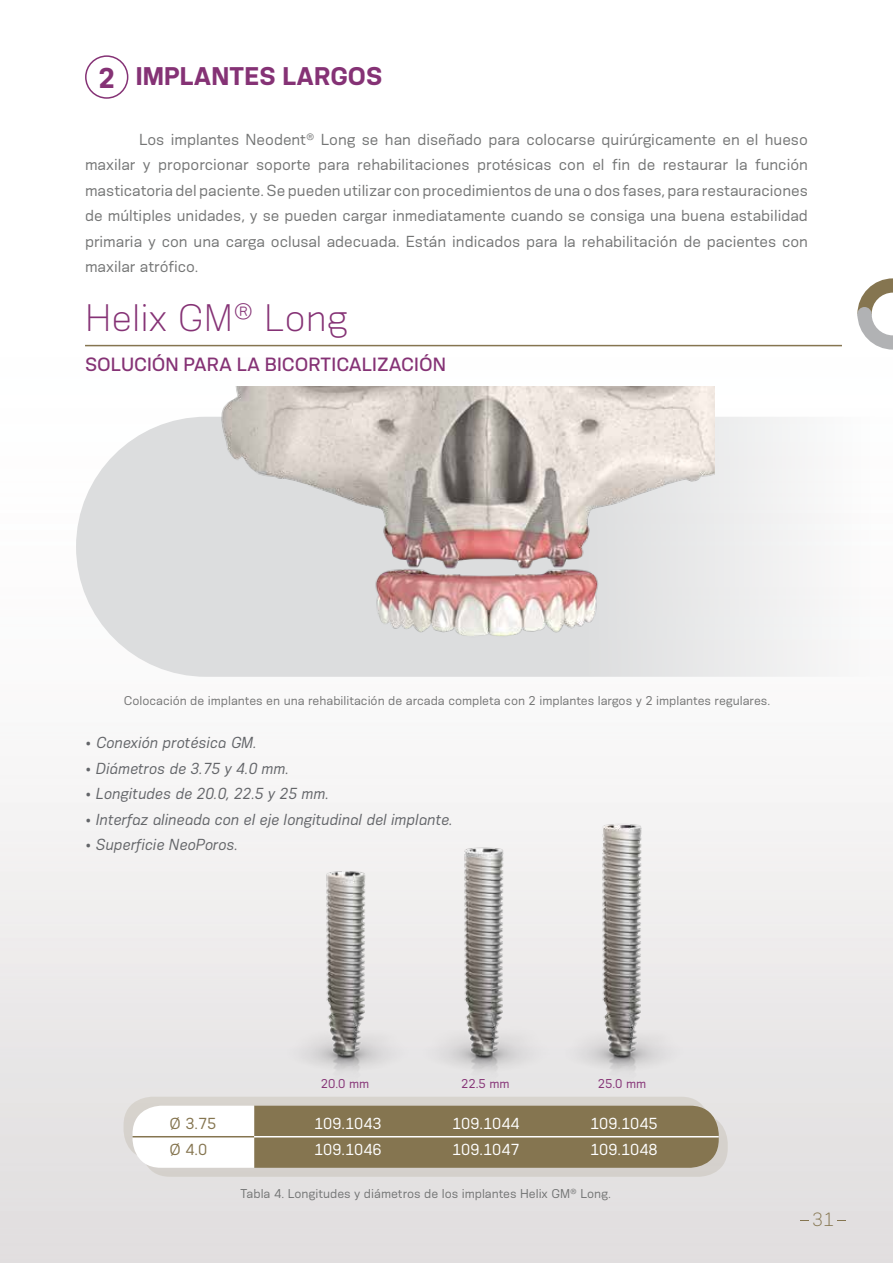
<style>
.page{position:relative;width:893px;height:1263px;background:#fff}
.page>*{position:absolute;margin:0;border:0;box-sizing:border-box;transform-origin:0 0}
.t1{font:300 36px "Konsens";color:#853275}
.t2{font:700 24px "Konsens";color:#853275}
.t3{font:500 18px "Konsens";color:#853275}
.t4{font:300 18px "Konsens";color:#857550}
.t5{font:15px/25.5px "Konsens";color:#747575;text-align:justify}
.t6{font:italic 15px "Konsens";color:#636569}
.t7{font:15px/26px "Konsens";color:#fff}
.t8{font:15px/26px "Konsens";color:#857550}
.t9{font:12px "Konsens";color:#747575}
.t10{font:12px "Konsens";color:#853275}
.s1{font-size:27px}
</style>
<div class="page">
<img style="left:0;top:56px;width:893px;height:1207px">
<div style="left:85px;top:55px;width:43px;height:44px;border:2px solid #853275;border-radius:50%"></div>
<svg style="left:124px;top:1097px;width:586px;height:62px;fill:#d8d4ce"></svg>
<div style="left:142px;top:1115px;width:586px;height:62px;background:#d4d0cc;border-radius:29px"></div>
<svg style="left:133px;top:1106px;width:586px;height:62px"></svg>
<hr style="left:254px;top:1136px;width:465px;height:1px;background:#fff">
<hr style="left:133px;top:1136px;width:121px;height:1px;background:#857550">
<img style="left:241px;top:788px;width:138px;height:305px">
<img style="left:379px;top:788px;width:137px;height:305px">
<img style="left:516px;top:788px;width:216px;height:305px">
<svg style="left:76px;top:417px;width:817px;height:260px"></svg>
<img style="left:179px;top:387px;width:535px;height:260px">
<svg style="left:857px;top:278px;width:36px;height:72px"></svg>
<div style="left:857px;top:307px;width:15px;height:14px;background:#b1b2b4;border-radius:50%"></div>
<hr style="left:85px;top:345px;width:757px;height:1px;background:#857550">
<h2 class="t2" style="left:98px;top:60px;width:285px"><span class="s1">2</span> IMPLANTES LARGOS</h2>
<p class="t5" style="left:85px;top:126px;width:724px;text-indent:54px">Los implantes Neodent<sup>®</sup> Long se han diseñado para colocarse quirúrgicamente en el hueso maxilar y proporcionar soporte para rehabilitaciones protésicas con el fin de restaurar la función masticatoria del paciente. Se pueden utilizar con procedimientos de una o dos fases, para restauraciones de múltiples unidades, y se pueden cargar inmediatamente cuando se consiga una buena estabilidad primaria y con una carga oclusal adecuada. Están indicados para la rehabilitación de pacientes con maxilar atrófico.</p>
<h1 class="t1" style="left:85px;top:296px;width:264px">Helix GM<sup>®</sup> Long</h1>
<p class="t3" style="left:85px;top:354px;width:362px">SOLUCIÓN PARA LA BICORTICALIZACIÓN</p>
<p class="t9" style="left:124px;top:693px;width:646px">Colocación de implantes en una rehabilitación de arcada completa con 2 implantes largos y 2 implantes regulares.</p>
<p class="t6" style="left:85px;top:734px;width:173px">• Conexión protésica GM.</p>
<p class="t6" style="left:85px;top:759px;width:205px">• Diámetros de 3.75 y 4.0 mm.</p>
<p class="t6" style="left:85px;top:785px;width:245px">• Longitudes de 20.0, 22.5 y 25 mm.</p>
<p class="t6" style="left:85px;top:810px;width:369px">• Interfaz alineada con el eje longitudinal del implante.</p>
<p class="t6" style="left:85px;top:836px;width:154px">• Superficie NeoPoros.</p>
<p class="t8" style="left:170px;top:1110px;width:48px">Ø 3.75<br>Ø 4.0</p>
<p class="t10" style="left:321px;top:1076px;width:50px">20.0 mm</p>
<p class="t10" style="left:461px;top:1076px;width:50px">22.5 mm</p>
<p class="t10" style="left:598px;top:1076px;width:50px">25.0 mm</p>
<p class="t7" style="left:314px;top:1110px;width:69px">109.1043<br>109.1046</p>
<p class="t7" style="left:452px;top:1110px;width:69px">109.1044<br>109.1047</p>
<p class="t7" style="left:590px;top:1110px;width:69px">109.1045<br>109.1048</p>
<p class="t9" style="left:240px;top:1186px;width:371px">Tabla 4. Longitudes y diámetros de los implantes Helix GM<sup>®</sup> Long.</p>
<p class="t4" style="left:812px;top:1209px;width:23px">31</p>
</div>
